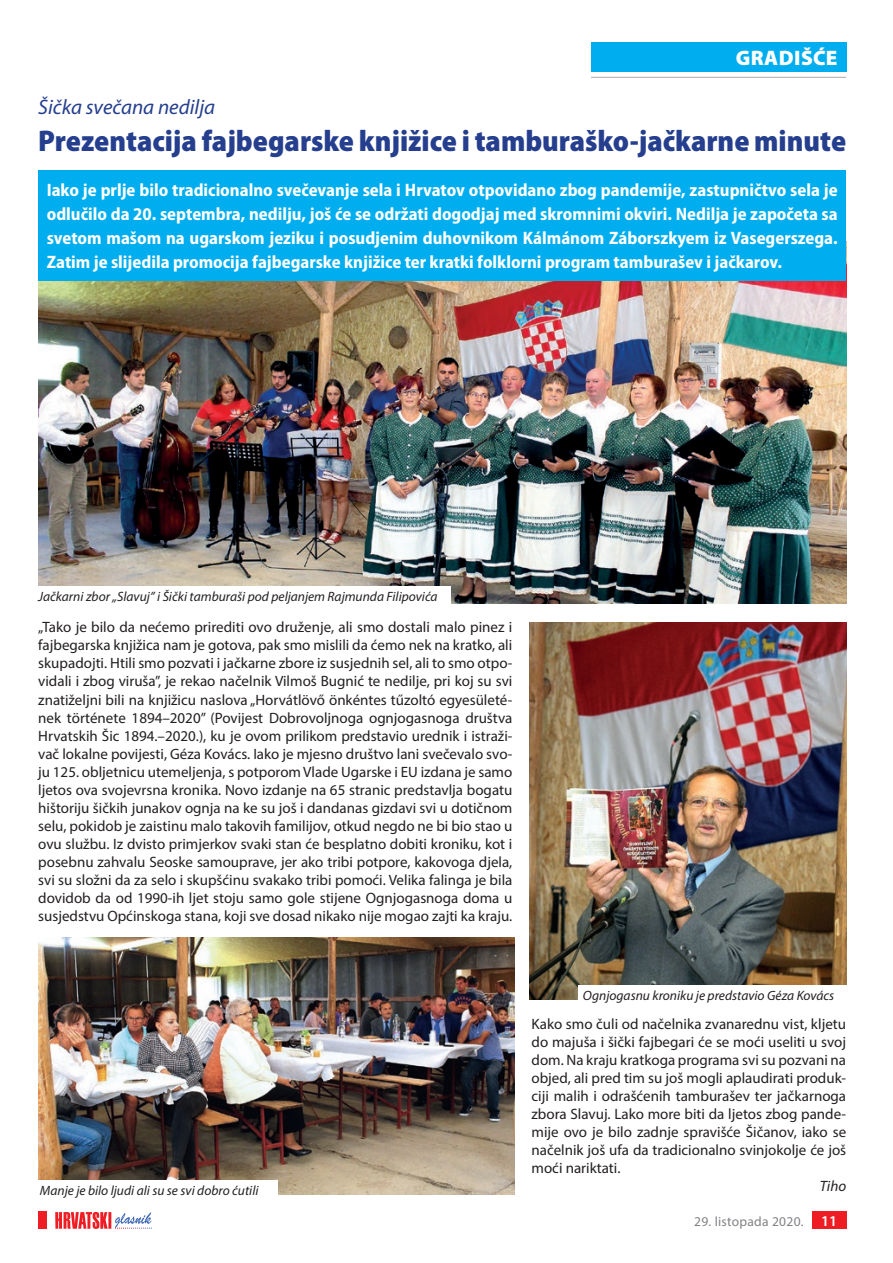
<style>
.page{position:relative;width:893px;height:1263px;background:#fff}
.page>*{position:absolute;margin:0;border:0;box-sizing:border-box;transform-origin:0 0}
.t1{font:900 semi-condensed 30px "Myriad Pro";color:#253f8e}
.t2{font:italic 21px "Myriad Pro";color:#253f8e}
.t3{font:900 21px "Myriad Pro";color:#fff}
.t4{font:700 semi-condensed 18px/24px "Myriad Pro";color:#fff;text-align:justify}
.t5{font:15px/18px "Myriad Pro";color:#231f20;text-align:justify}
.t6{font:italic 15px "Myriad Pro";color:#231f20}
.t7{font:italic 13.5px "Myriad Pro";color:#231f20}
.t8{font:13.5px "Myriad Pro";letter-spacing:.02em;color:#808285}
.s1{font-weight:600;font-size:15px;color:#fff}
</style>
<div class="page">
<div style="left:812px;top:1212px;width:34px;height:17px;background:#ee1d23"></div>
<svg style="left:55px;top:1212px;width:97px;height:17px"></svg>
<div style="left:38px;top:1212px;width:9px;height:17px;background:#ee1d23"></div>
<div style="left:591px;top:43px;width:255px;height:29px;background:#00aeef"></div>
<hr style="left:591px;top:77px;width:255px;height:1px;background:#a8a9ad">
<img style="left:38px;top:281px;width:808px;height:322px">
<div style="left:38px;top:170px;width:808px;height:111px;background:#00aeef"></div>
<img style="left:529px;top:622px;width:317px;height:377px">
<img style="left:38px;top:938px;width:476px;height:257px">
<div style="left:34px;top:587px;width:417px;height:19px;background:#fff"></div>
<div style="left:579px;top:985px;width:295px;height:19px;background:#fff"></div>
<div style="left:36px;top:1180px;width:242px;height:19px;background:#fff"></div>
<h2 class="t3" style="left:736px;top:44px;width:28px">GRADI</h2>
<h2 class="t3" style="left:801px;top:44px;width:36px">šĆE</h2>
<h2 class="t2" style="left:38px;top:94px;width:178px">Šička svečana nedilja</h2>
<h1 class="t1" style="left:38px;top:121px;width:809px">Prezentacija fajbegarske knjižice i tamburaško-jačkarne minute</h1>
<p class="t4" style="left:47px;top:178px;width:792px">Iako je prlje bilo tradicionalno svečevanje sela i Hrvatov otpovidano zbog pandemije, zastupničtvo sela je odlučilo da 20. septembra, nedilju, još će se održati dogodjaj med skromnimi okviri. Nedilja je započeta sa svetom mašom na ugarskom jeziku i posudjenim duhovnikom Kálmánom Záborszkyem iz Vasegerszega.<br>Zatim je slijedila promocija fajbegarske knjižice ter kratki folklorni program tamburašev i jačkarov.</p>
<p class="t7" style="left:38px;top:589px;width:401px">Jačkarni zbor „Slavuj” i Šički tamburaši pod peljanjem Rajmunda Filipovića</p>
<p class="t5" style="left:38px;top:618px;width:476px">„Tako je bilo da nećemo prirediti ovo druženje, ali smo dostali malo pinez i fajbegarska knjižica nam je gotova, pak smo mislili da ćemo nek na kratko, ali skupadojti. Htili smo pozvati i jačkarne zbore iz susjednih sel, ali to smo otpo&shy;vidali i zbog viruša”, je rekao načelnik Vilmoš Bugnić te nedilje, pri koj su svi znatiželjni bili na knjižicu naslova „Horvátlövő önkéntes tűzoltó egyesületé&shy;nek története 1894–2020” (Povijest Dobrovoljnoga ognjogasnoga društva Hrvatskih Šic 1894.–2020.), ku je ovom prilikom predstavio urednik i istraži&shy;vač lokalne povijesti, Géza Kovács. Iako je mjesno društvo lani svečevalo svo&shy;ju 125. obljetnicu utemeljenja, s potporom Vlade Ugarske i EU izdana je samo ljetos ova svojevrsna kronika. Novo izdanje na 65 stranic predstavlja bogatu hištoriju šičkih junakov ognja na ke su još i dandanas gizdavi svi u dotičnom selu, pokidob je zaistinu malo takovih familijov, otkud negdo ne bi bio stao u ovu službu. Iz dvisto primjerkov svaki stan će besplatno dobiti kroniku, kot i posebnu zahvalu Seoske samouprave, jer ako tribi potpore, kakovoga djela, svi su složni da za selo i skupšćinu svakako tribi pomoći. Velika falinga je bila dovidob da od 1990-ih ljet stoju samo gole stijene Ognjogasnoga doma u susjedstvu Općinskoga stana, koji sve dosad nikako nije mogao zajti ka kraju.</p>
<p class="t7" style="left:40px;top:1182px;width:220px">Manje je bilo ljudi ali su se svi dobro ćutili</p>
<p class="t7" style="left:583px;top:987px;width:253px">Ognjogasnu kroniku je predstavio Géza Kovács</p>
<p class="t5" style="left:531px;top:1014px;width:316px">Kako smo čuli od načelnika zvanarednu vist, kljetu do majuša i šički fajbegari će se moći useliti u svoj dom. Na kraju kratkoga programa svi su pozvani na objed, ali pred tim su još mogli aplaudirati produk&shy;ciji malih i odrašćenih tamburašev ter jačkarnoga zbora Slavuj. Lako more biti da ljetos zbog pande&shy;mije ovo je bilo zadnje spravišće Šičanov, iako se načelnik još ufa da tradicionalno svinjokolje će još moći nariktati.</p>
<p class="t6" style="left:820px;top:1176px;width:28px">Tiho</p>
<p class="t8" style="left:694px;top:1213px;width:145px">29. listopada 2020. <span class="s1">11</span></p>
</div>
